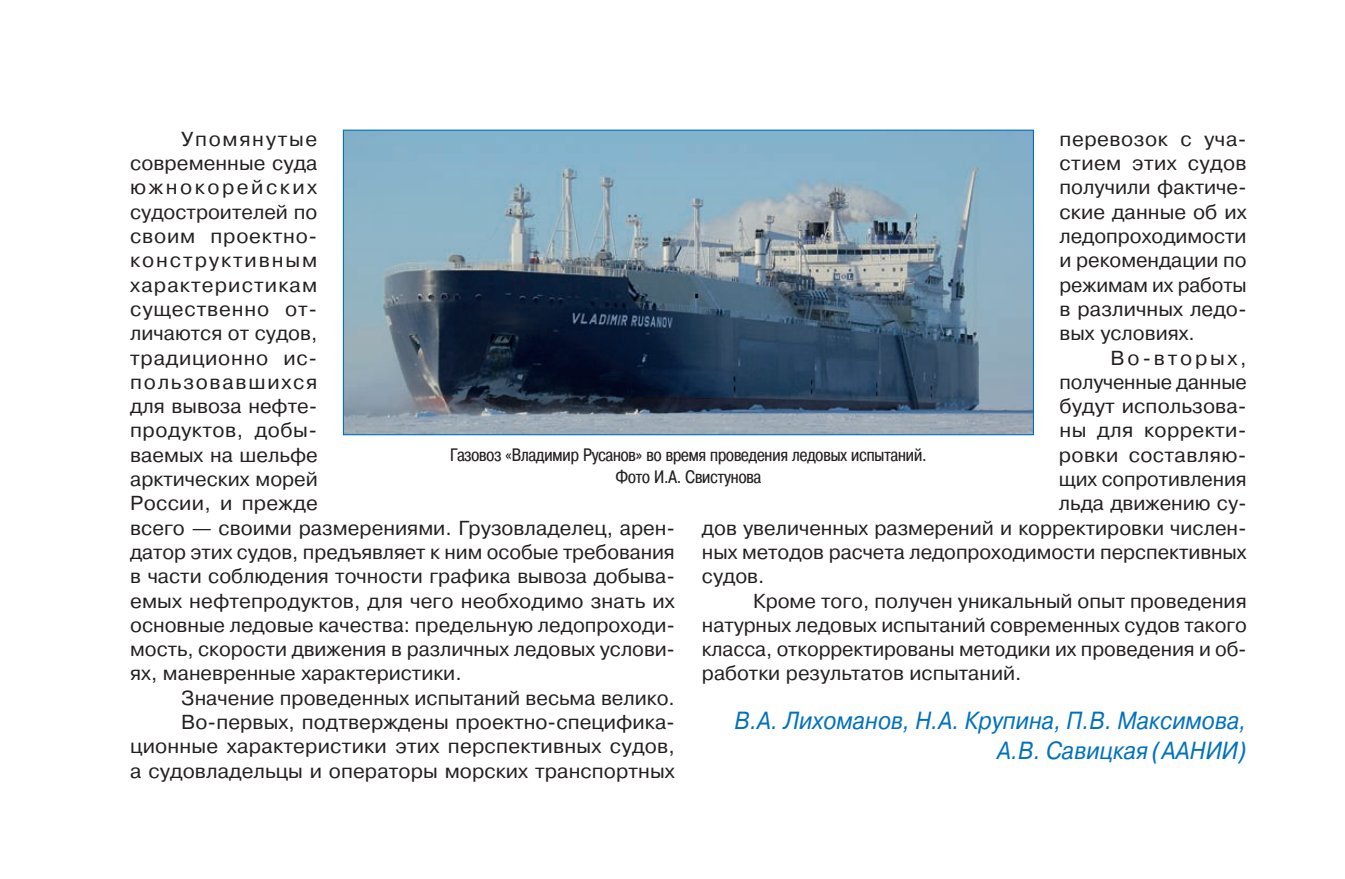
<style>
.page{position:relative;width:1345px;height:879px;background:#fff}
.page>*{position:absolute;margin:0;border:0;box-sizing:border-box;transform-origin:0 0}
.Автор{font:italic 24.75px/29.7px "Pragmatica C";color:#0072bc;text-align:right;scale:.9 1}
.Основной_текст{font:20.25px/24.3px "Pragmatica C";color:#231f20;text-align:justify}
.Основной_текст-2{font:20.25px "Pragmatica C";letter-spacing:.02em;color:#231f20}
.Основной_текст-3{font:20.25px "Pragmatica C";letter-spacing:.135em;color:#231f20}
.Подрисуночная{font:18px/21.6px "Pragmatica Cond C";color:#231f20;text-align:center}
</style>
<div class="page">
<img style="left:345px;top:132px;width:687px;height:301px">
<p class="Основной_текст" style="left:130px;top:127px;width:546px;text-align:left;text-indent:51px">Упомянутые<br>современные суда<br>южнокорейских<br>судостроителей по<br>своим проектно-<br>конструктивным<br>характеристикам<br>существенно от-<br>личаются от судов,<br>традиционно ис-<br>пользовавшихся<br>для вывоза нефте-<br>продуктов, добы-<br>ваемых на шельфе<br>арктических морей<br>России, и прежде<br>всего — своими размерениями. Грузовладелец, арен&shy;датор этих судов, предъявляет к ним особые требования в части соблюдения точности графика вывоза добыва&shy;емых нефтепродуктов, для чего необходимо знать их основные ледовые качества: предельную ледопроходи&shy;мость, скорости движения в различных ледовых услови&shy;ях, маневренные характеристики.</p>
<p class="Основной_текст" style="left:181px;top:686px;width:495px">Значение проведенных испытаний весьма велико.</p>
<p class="Основной_текст" style="left:130px;top:710px;width:546px;text-indent:51px">Во-первых, подтверждены проектно-специфика&shy;ционные характеристики этих перспективных судов, а судовладельцы и операторы морских транспортных</p>
<p class="Основной_текст" style="left:1059px;top:127px;width:189px">перевозок с уча&shy;стием этих судов получили фактиче&shy;ские данные об их ледопроходимости и рекомендации по режимам их работы в различных ледо&shy;вых условиях.</p>
<p class="Основной_текст-3" style="left:1110px;top:346px;width:138px">Во-вторых,</p>
<p class="Основной_текст" style="left:1059px;top:370px;width:189px">полученные данные</p>
<p class="Основной_текст" style="left:1059px;top:394px;width:189px">будут использова-</p>
<p class="Основной_текст-2" style="left:1059px;top:419px;width:189px">ны для корректи-</p>
<p class="Основной_текст-2" style="left:1059px;top:444px;width:189px">ровки составляю-</p>
<p class="Основной_текст" style="left:1059px;top:467px;width:189px">щих сопротивления</p>
<p class="Основной_текст" style="left:1059px;top:491px;width:189px">льда движению су-</p>
<p class="Основной_текст" style="left:702px;top:516px;width:546px">дов увеличенных размерений и корректировки числен-</p>
<p class="Основной_текст" style="left:702px;top:540px;width:546px">ных методов расчета ледопроходимости перспективных</p>
<p class="Основной_текст" style="left:702px;top:564px;width:64px">судов.</p>
<p class="Основной_текст" style="left:702px;top:589px;width:546px;text-indent:51px">Кроме того, получен уникальный опыт проведения натурных ледовых испытаний современных судов такого класса, откорректированы методики их проведения и об&shy;работки результатов испытаний.</p>
<p class="Автор" style="left:734px;top:706px;width:570px">В.А. Лихоманов, Н.А. Крупина, П.В. Максимова,<br>А.В. Савицкая (ААНИИ)</p>
<p class="Подрисуночная" style="left:450px;top:444px;width:478px">Газовоз «Владимир Русанов» во время проведения ледовых испытаний.<br>Фото И.А. Свистунова</p>
</div>
